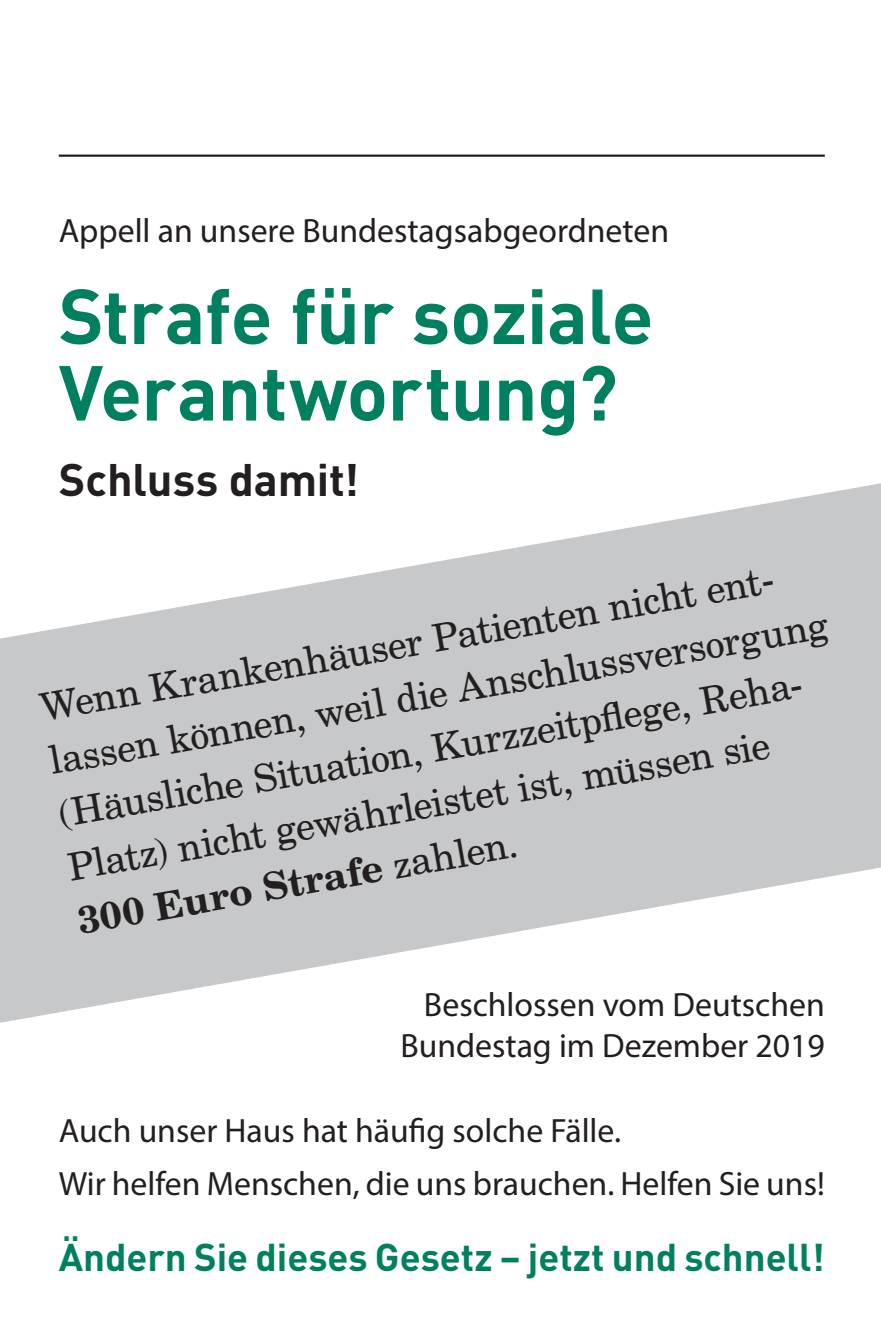
<style>
.page{position:relative;width:881px;height:1340px;background:#fff}
.page>*{position:absolute;margin:0;border:0;box-sizing:border-box;transform-origin:0 0}
.t1{font:700 76.5px/76.5px "DIN";letter-spacing:-.01em;color:#00805f}
.t2{font:700 45px "DIN";letter-spacing:-.005em;color:#231f20}
.t3{font:38.25px/54px "New Century Schlbk";color:#231f20}
.t4{font:700 38.25px "DIN";color:#00805f}
.t5{font:33.75px/40.5px "Myriad Pro";color:#231f20;text-align:right}
.s1{font-weight:700}
</style>
<div class="page">
<svg style="left:0;top:483px;width:880px;height:539px;fill:#c7c8ca"></svg>
<hr style="left:59px;top:154px;width:765px;height:3px;background:#231f20">
<p class="t5" style="left:59px;top:210px;width:611px">Appell an unsere Bundestagsabgeordneten</p>
<h1 class="t1" style="left:59px;top:275px;width:596px">Strafe für soziale<br>Verantwortung?</h1>
<p class="t2" style="left:59px;top:450px;width:302px">Schluss damit!</p>
<p class="t3" style="left:36px;top:680px;width:790px;rotate:-10deg">Wenn Krankenhäuser Patienten nicht ent&shy;lassen können, weil die Anschlussversorgung (Häusliche Situation, Kurzzeitpfl ege, Reha-Platz) nicht gewährleistet ist, müssen sie<br><span class="s1">300 Euro Strafe</span> zahlen.</p>
<p class="t5" style="left:400px;top:984px;width:425px">Beschlossen vom Deutschen<br>Bundestag im Dezember 2019</p>
<p class="t5" style="left:59px;top:1103px;width:767px;line-height:53.3px;text-align:left">Auch unser Haus hat häufig solche Fälle.<br>Wir helfen Menschen, die uns brauchen. Helfen Sie uns!</p>
<p class="t4" style="left:59px;top:1232px;width:767px">Ändern Sie dieses Gesetz – jetzt und schnell!</p>
</div>
